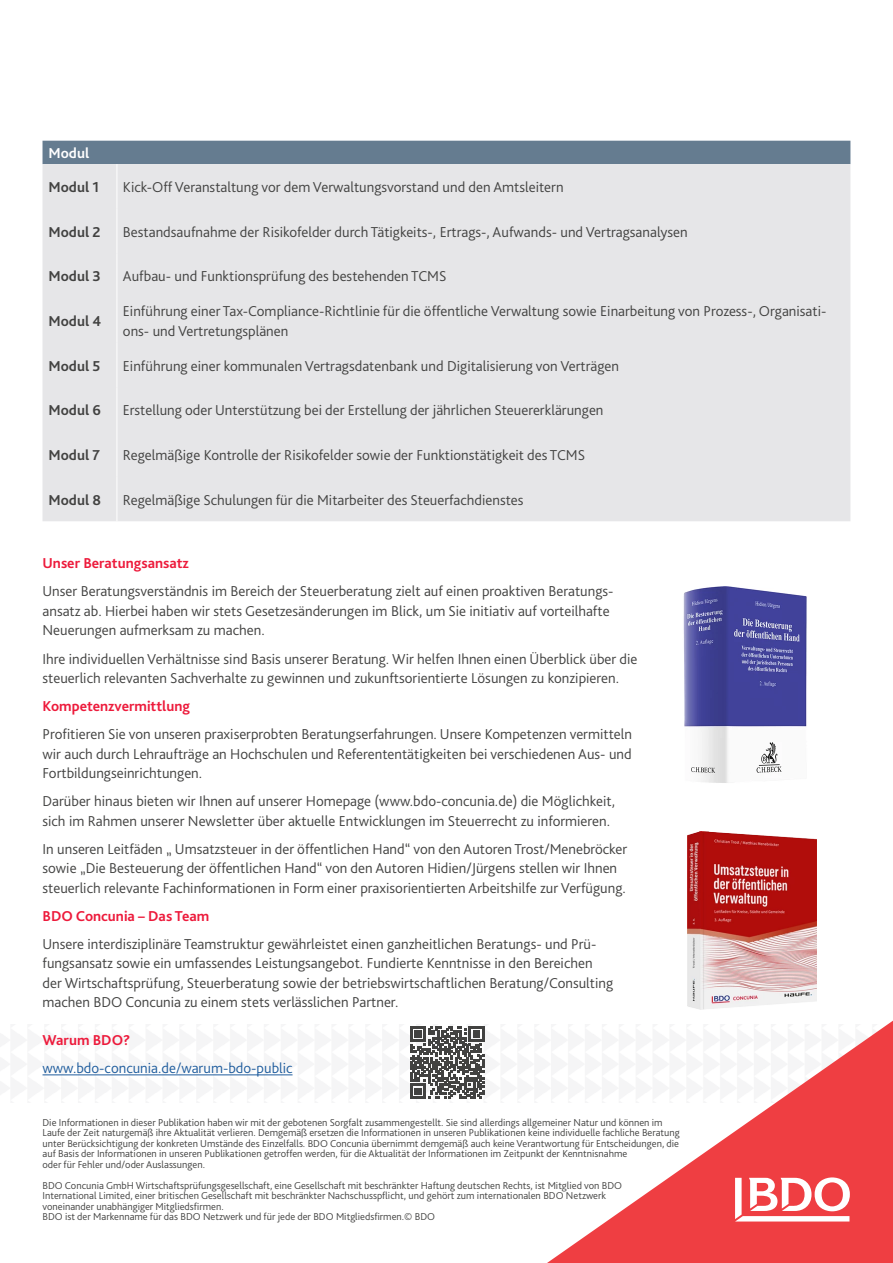
<style>
.page{position:relative;width:893px;height:1263px;background:#fff}
.page>*{position:absolute;margin:0;border:0;box-sizing:border-box;transform-origin:0 0}
.t1{font:300 15px/19.5px "Bliss Pro";color:#424241}
.t2{font:700 15px "Bliss Pro";color:#ed1a3b}
.t3{font:700 15px "Bliss Pro";color:#424241}
.t4{font:300 15px "Bliss Pro";color:#215e9e}
.t5{font:700 15px "Bliss Pro";color:#fff}
.t6{font:300 10.5px/10.5px "Bliss Pro";color:#424241}
</style>
<div class="page">
<img style="left:683px;top:587px;width:124px;height:196px">
<img style="left:688px;top:831px;width:128px;height:178px">
<div style="left:43px;top:141px;width:807px;height:23px;background:#657c90"></div>
<div style="left:43px;top:164px;width:807px;height:357px;background:#e6e6e8"></div>
<hr style="left:117px;top:164px;width:1px;height:45px;background:#fff">
<hr style="left:117px;top:209px;width:1px;height:44px;background:#fff">
<hr style="left:117px;top:253px;width:1px;height:45px;background:#fff">
<hr style="left:117px;top:298px;width:1px;height:45px;background:#fff">
<hr style="left:117px;top:343px;width:1px;height:44px;background:#fff">
<hr style="left:117px;top:387px;width:1px;height:45px;background:#fff">
<hr style="left:117px;top:432px;width:1px;height:45px;background:#fff">
<hr style="left:117px;top:477px;width:1px;height:44px;background:#fff">
<img style="left:4px;top:1024px;width:532px;height:75px">
<hr style="left:43px;top:1074px;width:250px;height:1px;background:#215e9e">
<svg style="left:410px;top:1026px;width:74px;height:73px"></svg>
<svg style="left:547px;top:1021px;width:346px;height:242px"></svg>
<svg style="left:735px;top:1177px;width:115px;height:44px"></svg>
<p class="t5" style="left:49px;top:144px;width:42px">Modul</p>
<p class="t3" style="left:49px;top:178px;width:52px">Modul 1</p>
<p class="t1" style="left:123px;top:177px;width:442px">Kick-Off Veranstaltung vor dem Verwaltungsvorstand und den Amtsleitern</p>
<p class="t3" style="left:49px;top:222px;width:54px">Modul 2</p>
<p class="t1" style="left:123px;top:222px;width:566px">Bestandsaufnahme der Risikofelder durch Tätigkeits-, Ertrags-, Aufwands- und Vertragsanalysen</p>
<p class="t3" style="left:49px;top:267px;width:54px">Modul 3</p>
<p class="t1" style="left:123px;top:266px;width:325px">Aufbau- und Funktionsprüfung des bestehenden TCMS</p>
<p class="t3" style="left:49px;top:312px;width:54px">Modul 4</p>
<p class="t1" style="left:123px;top:301px;width:705px">Einführung einer Tax-Compliance-Richtlinie für die öffentliche Verwaltung sowie Einarbeitung von Prozess-, Organisati&shy;ons- und Vertretungsplänen</p>
<p class="t3" style="left:49px;top:356px;width:53px">Modul 5</p>
<p class="t1" style="left:123px;top:356px;width:498px">Einführung einer kommunalen Vertragsdatenbank und Digitalisierung von Verträgen</p>
<p class="t3" style="left:49px;top:401px;width:54px">Modul 6</p>
<p class="t1" style="left:123px;top:400px;width:482px">Erstellung oder Unterstützung bei der Erstellung der jährlichen Steuererklärungen</p>
<p class="t3" style="left:49px;top:446px;width:53px">Modul 7</p>
<p class="t1" style="left:123px;top:445px;width:464px">Regelmäßige Kontrolle der Risikofelder sowie der Funktionstätigkeit des TCMS</p>
<p class="t3" style="left:49px;top:490px;width:54px">Modul 8</p>
<p class="t1" style="left:123px;top:489px;width:402px">Regelmäßige Schulungen für die Mitarbeiter des Steuerfachdienstes</p>
<p class="t2" style="left:43px;top:554px;width:148px">Unser Beratungsansatz</p>
<p class="t1" style="left:43px;top:581px;width:573px">Unser Beratungsverständnis im Bereich der Steuerberatung zielt auf einen proaktiven Beratungs&shy;ansatz ab. Hierbei haben wir stets Gesetzesänderungen im Blick, um Sie initiativ auf vorteilhafte<br>Neuerungen aufmerksam zu machen.</p>
<p class="t1" style="left:43px;top:648px;width:596px">Ihre individuellen Verhältnisse sind Basis unserer Beratung. Wir helfen Ihnen einen Überblick über die steuerlich relevanten Sachverhalte zu gewinnen und zukunftsorientierte Lösungen zu konzipieren.</p>
<p class="t2" style="left:43px;top:697px;width:149px">Kompetenzvermittlung</p>
<p class="t1" style="left:43px;top:724px;width:591px;text-align:justify">Profitieren Sie von unseren praxiserprobten Beratungserfahrungen. Unsere Kompetenzen vermitteln wir auch durch Lehraufträge an Hochschulen und Referententätigkeiten bei verschiedenen Aus- und Fortbildungseinrichtungen.</p>
<p class="t1" style="left:43px;top:791px;width:574px">Darüber hinaus bieten wir Ihnen auf unserer Homepage (www.bdo-concunia.de) die Möglichkeit, sich im Rahmen unserer Newsletter über aktuelle Entwicklungen im Steuerrecht zu informieren.</p>
<p class="t1" style="left:43px;top:838px;width:586px">In unseren Leitfäden „ Umsatzsteuer in der öffentlichen Hand“ von den Autoren Trost/Menebröcker sowie „Die Besteuerung der öffentlichen Hand“ von den Autoren Hidien/Jürgens stellen wir Ihnen steuerlich relevante Fachinformationen in Form einer praxisorientierten Arbeitshilfe zur Verfügung.</p>
<p class="t2" style="left:43px;top:906px;width:168px">BDO Concunia – Das Team</p>
<p class="t1" style="left:43px;top:933px;width:572px">Unsere interdisziplinäre Teamstruktur gewährleistet einen ganzheitlichen Beratungs- und Prü&shy;fungsansatz sowie ein umfassendes Leistungsangebot. Fundierte Kenntnisse in den Bereichen der Wirtschaftsprüfung, Steuerberatung sowie der betriebswirtschaftlichen Beratung/Consulting machen BDO Concunia zu einem stets verlässlichen Partner.</p>
<p class="t2" style="left:43px;top:1030px;width:89px">Warum BDO?</p>
<p class="t4" style="left:43px;top:1058px;width:252px">www.bdo-concunia.de/warum-bdo-public</p>
<p class="t6" style="left:43px;top:1117px;width:639px">Die Informationen in dieser Publikation haben wir mit der gebotenen Sorgfalt zusammengestellt. Sie sind allerdings allgemeiner Natur und können im Laufe der Zeit naturgemäß ihre Aktualität verlieren. Demgemäß ersetzen die Informationen in unseren Publikationen keine individuelle fachliche Beratung unter Berücksichtigung der konkreten Umstände des Einzelfalls. BDO Concunia übernimmt demgemäß auch keine Verantwortung für Entscheidungen, die auf Basis der Informationen in unseren Publikationen getroffen werden, für die Aktualität der Informationen im Zeitpunkt der Kenntnisnahme<br>oder für Fehler und/oder Auslassungen.</p>
<p class="t6" style="left:43px;top:1180px;width:581px">BDO Concunia GmbH Wirtschaftsprüfungsgesellschaft, eine Gesellschaft mit beschränkter Haftung deutschen Rechts, ist Mitglied von BDO International Limited, einer britischen Gesellschaft mit beschränkter Nachschusspflicht, und gehört zum internationalen BDO Netzwerk voneinander unabhängiger Mitgliedsfirmen.<br>BDO ist der Markenname für das BDO Netzwerk und für jede der BDO Mitgliedsfirmen.© BDO</p>
</div>
